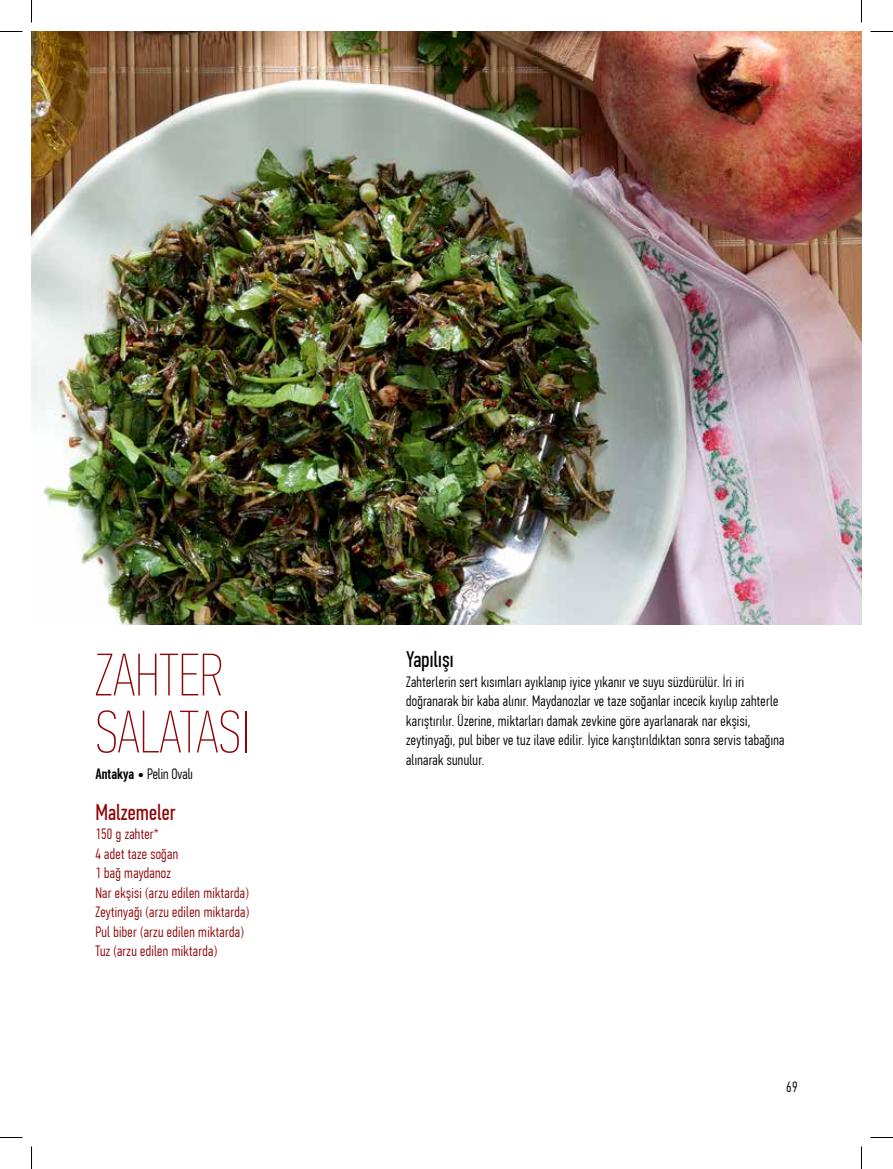
<style>
.page{position:relative;width:893px;height:1169px;background:#fff}
.page>*{position:absolute;margin:0;border:0;box-sizing:border-box;transform-origin:0 0}
.t1{font:60px/57px "PF Din Text Comp Pro X Thin";color:#8f0507}
.t2{font:22.5px "PF Din Text Comp Pro";color:#8f0507}
.t3{font:22.5px "PF Din Text Comp Pro";color:#000}
.t4{font:300 15px/19.5px "PF Din Text Comp Pro";letter-spacing:.02em;color:#000}
.t5{font:300 15px/19.5px "PF Din Text Comp Pro";letter-spacing:.02em;color:#8f0507}
.t6{font:300 15px "PF Din Text Comp Pro";color:#000}
.s1{font-weight:500}
</style>
<div class="page">
<img style="left:32px;top:31px;width:829px;height:594px">
<svg style="left:0;top:31px;width:22px;height:1px"></svg>
<svg style="left:870px;top:31px;width:22px;height:1px"></svg>
<svg style="left:0;top:1137px;width:22px;height:1px"></svg>
<svg style="left:870px;top:1137px;width:22px;height:1px"></svg>
<svg style="left:31px;top:0;width:1px;height:23px"></svg>
<svg style="left:31px;top:1146px;width:1px;height:23px"></svg>
<h1 class="t1" style="left:95px;top:646px;width:157px">ZAHTER<br>SALATASI</h1>
<p class="t6" style="left:95px;top:765px;width:99px"><span class="s1">Antakya •</span> Pelin Ovalı</p>
<h2 class="t2" style="left:95px;top:799px;width:82px">Malzemeler</h2>
<p class="t5" style="left:95px;top:824px;width:155px">150 g zahter*<br>4 adet taze soğan<br>1 bağ maydanoz<br>Nar ekşisi (arzu edilen miktarda)<br>Zeytinyağı (arzu edilen miktarda)<br>Pul biber (arzu edilen miktarda)<br>Tuz (arzu edilen miktarda)</p>
<h2 class="t3" style="left:406px;top:646px;width:49px">Yapılışı</h2>
<p class="t4" style="left:406px;top:672px;width:380px">Zahterlerin sert kısımları ayıklanıp iyice yıkanır ve suyu süzdürülür. İri iri doğranarak bir kaba alınır. Maydanozlar ve taze soğanlar incecik kıyılıp zahterle karıştırılır. Üzerine, miktarları damak zevkine göre ayarlanarak nar ekşisi, zeytinyağı, pul biber ve tuz ilave edilir. İyice karıştırıldıktan sonra servis tabağına alınarak sunulur.</p>
<p class="t4" style="left:786px;top:1077px;width:13px">69</p>
</div>
